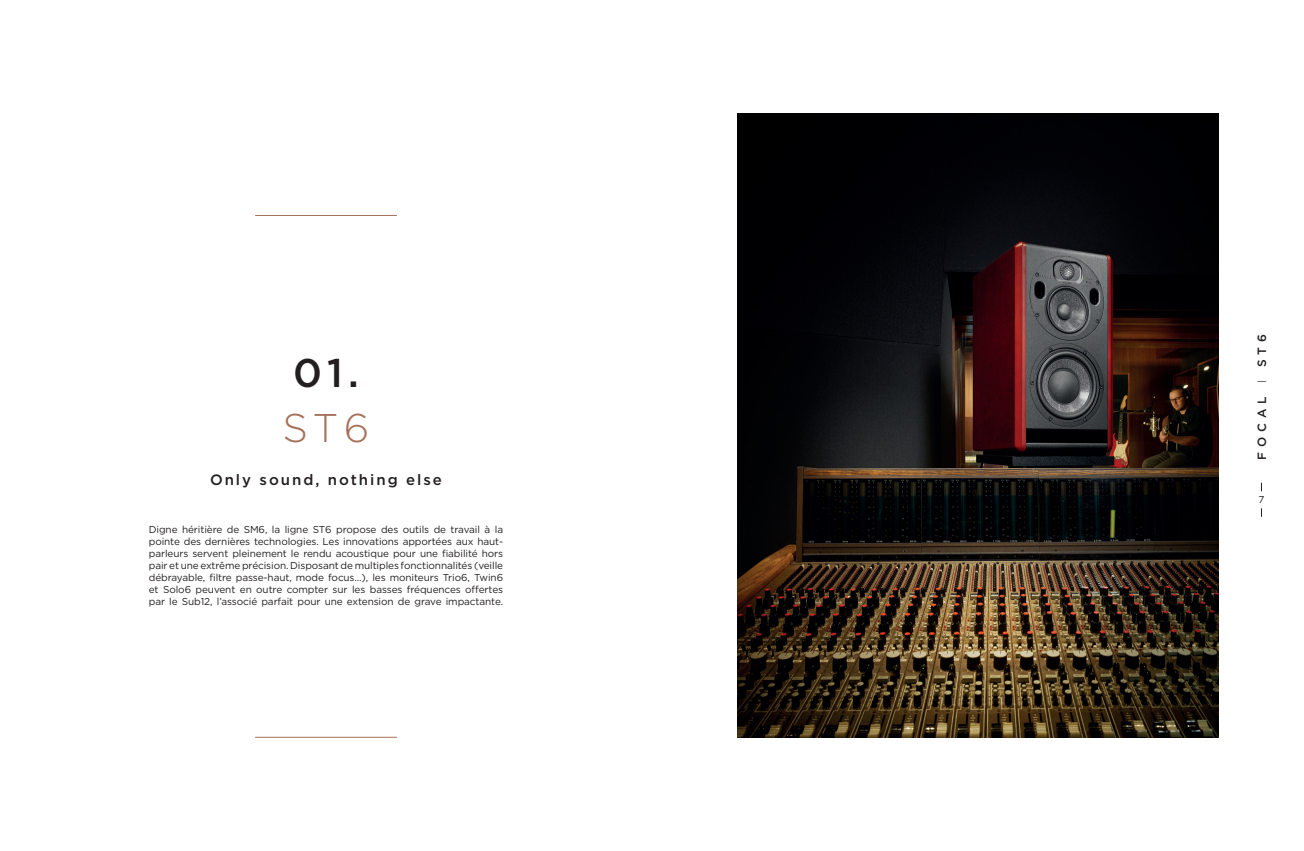
<style>
.page{position:relative;width:1304px;height:851px;background:#fff}
.page>*{position:absolute;margin:0;border:0;box-sizing:border-box;transform-origin:0 0}
.Num_Chapitre{font:500 40px "Gotham";color:#231f20}
.Titre_Pantone{font:300 40px "Gotham";color:#a5715a}
.Sous-titre_Chapitre{font:500 15px "Gotham";letter-spacing:.13em;color:#231f20}
.Signet_droit{font:500 12px "Gotham";letter-spacing:.4em;color:#231f20}
.t1{font:10px/12px "Gotham";letter-spacing:-.01em;color:#231f20;text-align:justify}
.s1{font-weight:300}
</style>
<div class="page">
<hr style="left:255px;top:215px;width:142px;height:1px;background:#a5715a">
<hr style="left:255px;top:737px;width:142px;height:1px;background:#a5715a">
<img style="left:737px;top:113px;width:482px;height:624px">
<p class="Num_Chapitre" style="left:293px;top:346px;width:67px">01.</p>
<p class="Titre_Pantone" style="left:283px;top:402px;width:88px">ST6</p>
<p class="Sous-titre_Chapitre" style="left:210px;top:470px;width:233px">Only sound, nothing else</p>
<p class="t1" style="left:149px;top:523px;width:356px">Digne héritière de SM6, la ligne ST6 propose des outils de travail à la pointe des dernières technologies. Les innovations apportées aux haut&shy;parleurs servent pleinement le rendu acoustique pour une fiabilité hors pair et une extrême précision. Disposant de multiples fonctionnalités (veille débrayable, filtre passe-haut, mode focus…), les moniteurs Trio6, Twin6 et Solo6 peuvent en outre compter sur les basses fréquences offertes par le Sub12, l’associé parfait pour une extension de grave impactante.</p>
<p class="Signet_droit" style="left:1254px;top:459px;width:127px;rotate:-90deg">FOCAL <span class="s1">I</span> ST6</p>
<p class="t1" style="left:1258px;top:493px;width:7px">7</p>
</div>
